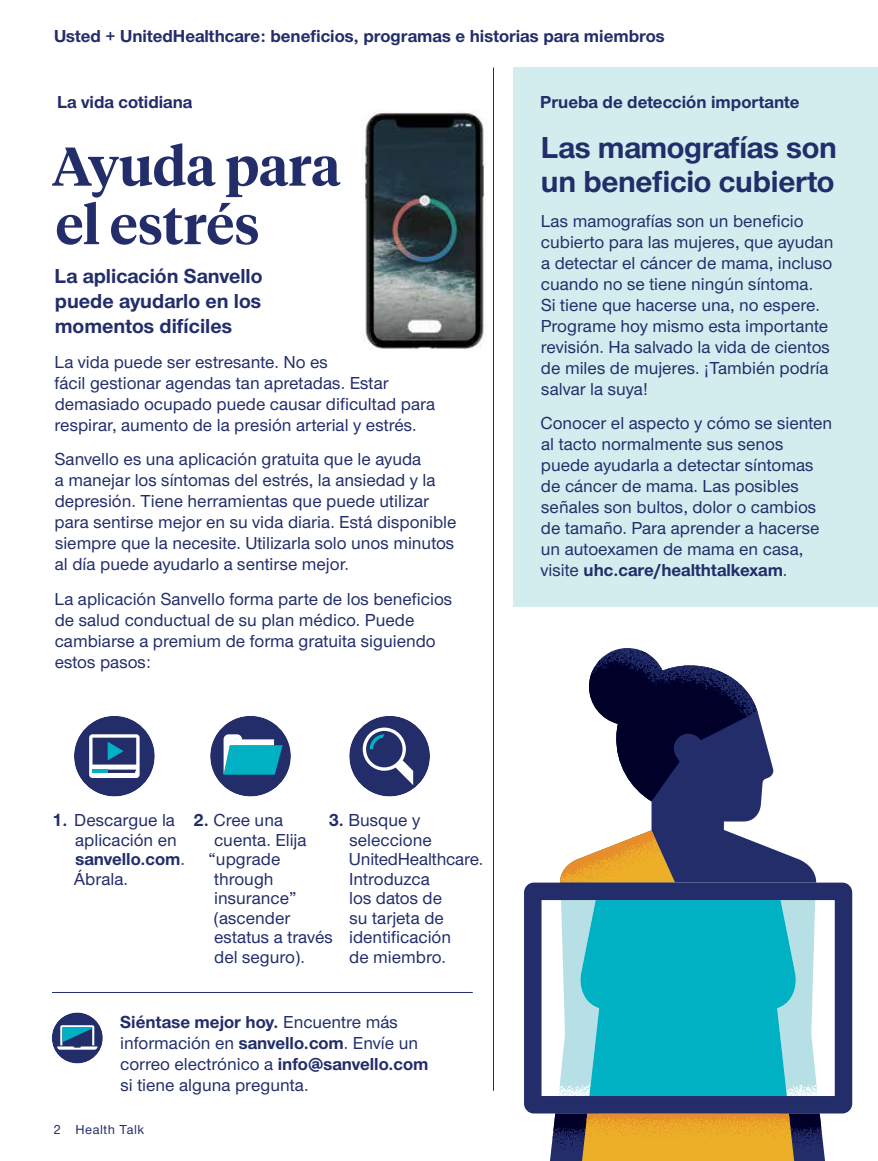
<style>
.page{position:relative;width:878px;height:1161px;background:#fff}
.page>*{position:absolute;margin:0;border:0;box-sizing:border-box;transform-origin:0 0}
.Hed_serif_primary_AM{font:600 54px/58.5px "UHC Serif Headline";color:#222d6a}
.Hed_sans_primary_AMC{font:700 31.5px/34.5px "UHC Sans";letter-spacing:-.01em;color:#222d6a}
.Deck_AMC{font:700 21px/25.2px "UHC Sans";color:#222d6a;text-align:justify}
.Sans_no_indent_AMC{font:500 18px/21px "UHC Sans";color:#222d6a}
.Numbered_List_sans_A{font:500 18px/19.5px "UHC Sans";color:#222d6a}
.CTA_new_AMC{font:500 18px/21px "UHC Sans";color:#222d6a}
.t1{font:700 18px "UHC Sans";color:#222d6a}
.Folio_V_AMC{font:500 13.5px "UHC Sans";letter-spacing:.04em;color:#222d6a}
.s1{font-weight:700}
</style>
<div class="page">
<hr style="left:52px;top:992px;width:420px;height:1px;background:#222d6a">
<div style="left:52px;top:1012px;width:51px;height:52px;background:#222d6a;border-radius:50%"></div>
<svg style="left:57px;top:1025px;width:40px;height:25px"></svg>
<img style="left:363px;top:112px;width:121px;height:237px">
<div style="left:349px;top:716px;width:81px;height:80px;background:#222d6a;border-radius:50%"></div>
<svg style="left:363px;top:728px;width:50px;height:57px"></svg>
<div style="left:210px;top:716px;width:81px;height:80px;background:#222d6a;border-radius:50%"></div>
<svg style="left:223px;top:734px;width:59px;height:41px;background:#37a7be"></svg>
<div style="left:74px;top:716px;width:81px;height:80px;background:#222d6a;border-radius:50%"></div>
<svg style="left:89px;top:734px;width:51px;height:44px"></svg>
<div style="left:513px;top:68px;width:365px;height:540px;background:#d3edef"></div>
<svg style="left:651px;top:710px;width:165px;height:173px;fill:#222d6a"></svg>
<svg style="left:589px;top:648px;width:168px;height:153px"></svg>
<svg style="left:550px;top:1114px;width:275px;height:47px;background:#ba8935"></svg>
<svg style="left:560px;top:830px;width:115px;height:53px"></svg>
<svg style="left:524px;top:883px;width:328px;height:231px;background:#3fa0b9"></svg>
<hr style="left:493px;top:67px;width:1px;height:1024px;background:#222d6a">
<p class="t1" style="left:54px;top:24px;width:612px">Usted + UnitedHealthcare: beneficios, programas e historias para miembros</p>
<p class="t1" style="left:57px;top:90px;width:137px">La vida cotidiana</p>
<p class="Hed_serif_primary_AM" style="left:52px;top:135px;width:290px">Ayuda para el estrés</p>
<p class="Deck_AMC" style="left:55px;top:263px;width:209px">La aplicación Sanvello puede ayudarlo en los momentos difíciles</p>
<p class="Sans_no_indent_AMC" style="left:54px;top:351px;width:382px">La vida puede ser estresante. No es<br>fácil gestionar agendas tan apretadas. Estar demasiado ocupado puede causar dificultad para respirar, aumento de la presión arterial y estrés.</p>
<p class="Sans_no_indent_AMC" style="left:55px;top:448px;width:403px">Sanvello es una aplicación gratuita que le ayuda<br>a manejar los síntomas del estrés, la ansiedad y la depresión. Tiene herramientas que puede utilizar para sentirse mejor en su vida diaria. Está disponible siempre que la necesite. Utilizarla solo unos minutos al día puede ayudarlo a sentirse mejor.</p>
<p class="Sans_no_indent_AMC" style="left:54px;top:588px;width:399px">La aplicación Sanvello forma parte de los beneficios de salud conductual de su plan médico. Puede cambiarse a premium de forma gratuita siguiendo estos pasos:</p>
<p class="Numbered_List_sans_A" style="left:74px;top:810px;width:113px;text-indent:-22px"><span class="s1">1.</span> Descargue la aplicación en <span class="s1">sanvello.com</span>.<br>Ábrala.</p>
<p class="Numbered_List_sans_A" style="left:193px;top:810px;width:91px"><span class="s1">2.</span> Cree una</p>
<p class="Numbered_List_sans_A" style="left:349px;top:810px;width:136px;text-indent:-20px"><span class="s1">3.</span> Busque y seleccione<br>UnitedHealthcare.<br>Introduzca<br>los datos de<br>su tarjeta de identificación<br>de miembro.</p>
<p class="Numbered_List_sans_A" style="left:214px;top:829px;width:94px">cuenta. Elija</p>
<p class="Numbered_List_sans_A" style="left:208px;top:849px;width:73px">“upgrade</p>
<p class="Numbered_List_sans_A" style="left:214px;top:868px;width:61px">through</p>
<p class="Numbered_List_sans_A" style="left:214px;top:888px;width:84px">insurance”</p>
<p class="Numbered_List_sans_A" style="left:214px;top:907px;width:78px">(ascender</p>
<p class="Numbered_List_sans_A" style="left:214px;top:927px;width:120px">estatus a través</p>
<p class="Numbered_List_sans_A" style="left:214px;top:946px;width:92px">del seguro).</p>
<p class="CTA_new_AMC" style="left:120px;top:1010px;width:310px"><span class="s1">Siéntase mejor hoy.</span> Encuentre más información en <span class="s1">sanvello.com</span>. Envíe un correo electrónico a <span class="s1">info@sanvello.com </span>si tiene alguna pregunta.</p>
<p class="Folio_V_AMC" style="left:54px;top:1120px;width:92px">2 Health Talk</p>
<p class="t1" style="left:540px;top:90px;width:261px">Prueba de detección importante</p>
<p class="Hed_sans_primary_AMC" style="left:540px;top:129px;width:297px">Las mamografías son un beneficio cubierto</p>
<p class="Sans_no_indent_AMC" style="left:540px;top:209px;width:294px">Las mamografías son un beneficio cubierto para las mujeres, que ayudan a detectar el cáncer de mama, incluso cuando no se tiene ningún síntoma.<br>Si tiene que hacerse una, no espere.<br>Programe hoy mismo esta importante revisión. Ha salvado la vida de cientos de miles de mujeres. ¡También podría salvar la suya!</p>
<p class="Sans_no_indent_AMC" style="left:540px;top:412px;width:293px">Conocer el aspecto y cómo se sienten al tacto normalmente sus senos puede ayudarla a detectar síntomas de cáncer de mama. Las posibles señales son bultos, dolor o cambios de tamaño. Para aprender a hacerse un autoexamen de mama en casa, visite <span class="s1">uhc.care/healthtalkexam</span>.</p>
</div>
